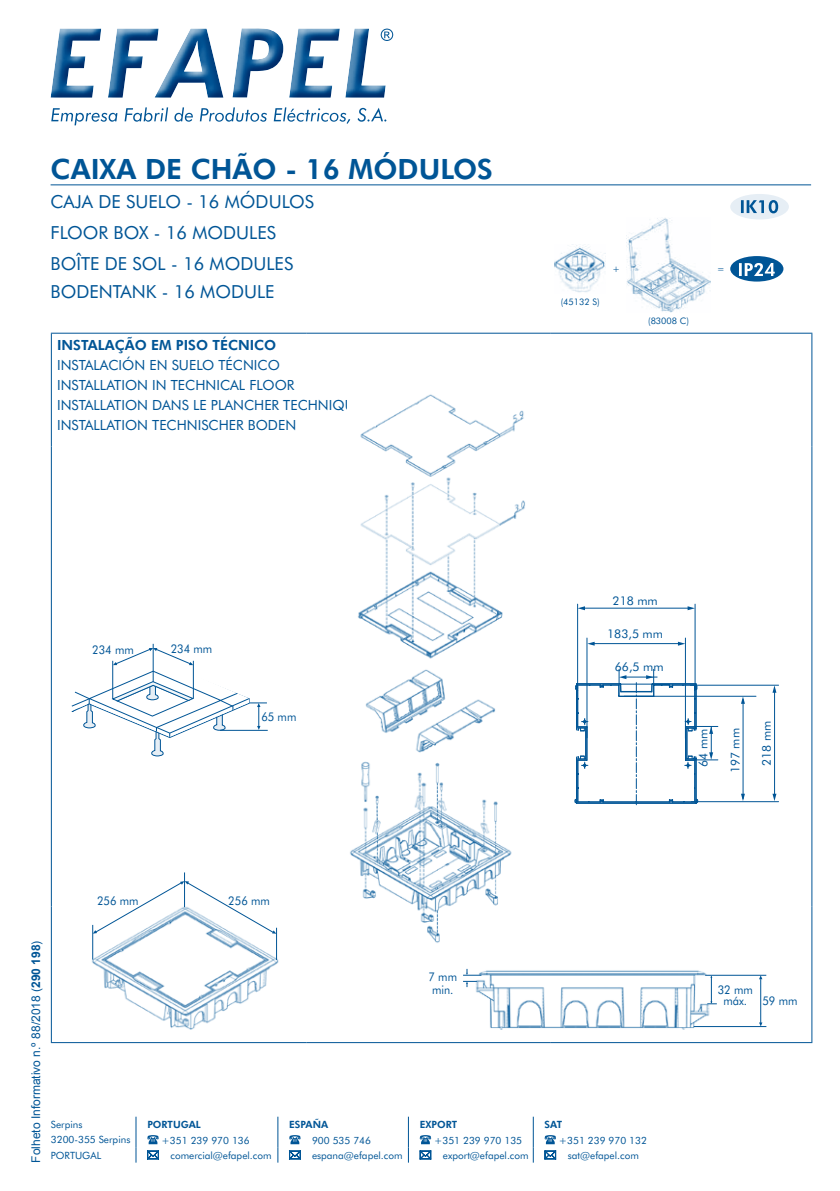
<style>
.page{position:relative;width:840px;height:1191px;background:#fff}
.page>*{position:absolute;margin:0;border:0;box-sizing:border-box;transform-origin:0 0}
.t1{font:800 28px "Futura BT";color:#005596}
.t2{font:18px/31px "Futura BT";color:#005596}
.t3{font:14px/20px "Futura BT";color:#005596}
.t4{font:800 14px "Futura BT";color:#005596}
.t5{font:12px/13.6px "Futura BT";color:#005596;scale:.92 1}
.t6{font:12px "Arial";color:#005596}
.t7{font:12px "Futura BT";color:#005596}
.t8{font:10px "Futura BT";color:#005596}
.t9{font:800 10px "Futura BT";color:#005596}
.t10{font:9px "Futura BT";color:#005596}
.s1{font-weight:700}
</style>
<div class="page">
<svg style="left:387px;top:29px;width:6px;height:12px"></svg>
<div style="left:47px;top:28px;width:340px;height:72px;background:#005596;opacity:.7"></div>
<svg style="left:51px;top:107px;width:335px;height:18px"></svg>
<hr style="left:51px;top:333px;width:255px;height:1px;background:#005596">
<hr style="left:51px;top:334px;width:1px;height:112px;background:#005596">
<hr style="left:306px;top:333px;width:244px;height:1px;background:#005596">
<hr style="left:550px;top:333px;width:261px;height:1px;background:#005596">
<hr style="left:810px;top:334px;width:1px;height:112px;background:#005596">
<hr style="left:51px;top:446px;width:1px;height:460px;background:#005596">
<hr style="left:810px;top:446px;width:1px;height:460px;background:#005596">
<hr style="left:51px;top:906px;width:1px;height:136px;background:#005596">
<hr style="left:810px;top:906px;width:1px;height:136px;background:#005596">
<hr style="left:306px;top:1042px;width:244px;height:1px;background:#005596">
<hr style="left:51px;top:1042px;width:255px;height:1px;background:#005596">
<hr style="left:550px;top:1042px;width:261px;height:1px;background:#005596">
<hr style="left:51px;top:184px;width:759px;height:1px;background:#005596">
<div style="left:729px;top:194px;width:59px;height:25px;background:#e6eef5;border-radius:50%"></div>
<svg style="left:740px;top:200px;width:37px;height:13px"></svg>
<div style="left:729px;top:256px;width:54px;height:25px;background:#005596;border-radius:50%"></div>
<svg style="left:739px;top:263px;width:35px;height:13px"></svg>
<img style="left:626px;top:218px;width:84px;height:95px">
<img style="left:554px;top:244px;width:51px;height:49px">
<img style="left:350px;top:394px;width:175px;height:549px">
<hr style="left:153px;top:644px;width:1px;height:38px;background:#005596">
<svg style="left:71px;top:648px;width:196px;height:109px"></svg>
<img style="left:92px;top:924px;width:187px;height:105px">
<svg style="left:93px;top:881px;width:183px;height:52px"></svg>
<hr style="left:184px;top:872px;width:1px;height:35px;background:#005596">
<hr style="left:92px;top:925px;width:1px;height:34px;background:#005596">
<hr style="left:276px;top:927px;width:1px;height:33px;background:#005596">
<img style="left:466px;top:970px;width:255px;height:59px">
<hr style="left:704px;top:975px;width:61px;height:1px;background:#005596">
<svg style="left:463px;top:969px;width:18px;height:18px"></svg>
<svg style="left:707px;top:975px;width:9px;height:29px"></svg>
<svg style="left:758px;top:975px;width:4px;height:4px"></svg>
<hr style="left:760px;top:979px;width:1px;height:44px;background:#005596">
<hr style="left:693px;top:1026px;width:73px;height:1px;background:#005596">
<hr style="left:691px;top:801px;width:87px;height:1px;background:#005596">
<hr style="left:742px;top:699px;width:1px;height:100px;background:#005596">
<hr style="left:773px;top:689px;width:1px;height:105px;background:#005596">
<svg style="left:741px;top:697px;width:3px;height:7px"></svg>
<svg style="left:772px;top:686px;width:4px;height:7px"></svg>
<svg style="left:741px;top:793px;width:3px;height:8px"></svg>
<svg style="left:772px;top:793px;width:4px;height:8px"></svg>
<hr style="left:623px;top:696px;width:132px;height:1px;background:#005596">
<hr style="left:690px;top:685px;width:88px;height:1px;background:#005596">
<hr style="left:694px;top:604px;width:1px;height:81px;background:#005596">
<hr style="left:586px;top:638px;width:1px;height:99px;background:#005596">
<hr style="left:684px;top:638px;width:1px;height:100px;background:#005596">
<hr style="left:577px;top:604px;width:1px;height:80px;background:#005596">
<hr style="left:590px;top:643px;width:89px;height:1px;background:#005596">
<hr style="left:583px;top:608px;width:106px;height:1px;background:#005596">
<svg style="left:587px;top:641px;width:7px;height:4px"></svg>
<svg style="left:577px;top:606px;width:7px;height:4px"></svg>
<svg style="left:574px;top:669px;width:143px;height:135px"></svg>
<svg style="left:677px;top:641px;width:8px;height:4px"></svg>
<svg style="left:687px;top:606px;width:7px;height:4px"></svg>
<svg style="left:136px;top:1116px;width:1px;height:46px"></svg>
<svg style="left:277px;top:1116px;width:1px;height:46px"></svg>
<svg style="left:408px;top:1116px;width:1px;height:46px"></svg>
<svg style="left:532px;top:1116px;width:1px;height:46px"></svg>
<svg style="left:147px;top:1135px;width:12px;height:9px"></svg>
<svg style="left:289px;top:1135px;width:11px;height:9px"></svg>
<svg style="left:419px;top:1135px;width:12px;height:9px"></svg>
<svg style="left:544px;top:1135px;width:11px;height:9px"></svg>
<svg style="left:147px;top:1150px;width:12px;height:9px"></svg>
<svg style="left:289px;top:1150px;width:12px;height:9px"></svg>
<svg style="left:419px;top:1150px;width:12px;height:9px"></svg>
<svg style="left:544px;top:1150px;width:12px;height:9px"></svg>
<h1 class="t1" style="left:51px;top:152px;width:443px">CAIXA DE CHÃO - 16 MÓDULOS</h1>
<h2 class="t2" style="left:51px;top:185px;width:265px">CAJA DE SUELO - 16 MÓDULOS<br>FLOOR BOX - 16 MODULES<br>BOÎTE DE SOL - 16 MODULES</h2>
<h2 class="t2" style="left:51px;top:276px;width:225px">BODENTANK - 16 MODULE</h2>
<h3 class="t4" style="left:57px;top:336px;width:221px">INSTALAÇÃO EM PISO TÉCNICO</h3>
<h3 class="t3" style="left:57px;top:355px;width:306px">INSTALACIÓN EN SUELO TÉCNICO INSTALLATION IN TECHNICAL FLOOR INSTALLATION DANS LE PLANCHER TECHNIQUE INSTALLATION TECHNISCHER BODEN</h3>
<p class="t10" style="left:560px;top:297px;width:41px">(45132 S)</p>
<p class="t10" style="left:612px;top:263px;width:9px">+</p>
<p class="t10" style="left:716px;top:263px;width:9px">=</p>
<p class="t10" style="left:647px;top:315px;width:42px">(83008 C)</p>
<p class="t5" style="left:92px;top:643px;width:47px">234 mm</p>
<p class="t5" style="left:171px;top:642px;width:47px">234 mm</p>
<p class="t5" style="left:261px;top:710px;width:40px">65 mm</p>
<p class="t7" style="left:612px;top:593px;width:47px">218 mm</p>
<p class="t7" style="left:607px;top:626px;width:57px">183,5 mm</p>
<p class="t7" style="left:614px;top:659px;width:50px">66,5 mm</p>
<p class="t7" style="left:695px;top:767px;width:40px;rotate:-90deg">64 mm</p>
<p class="t7" style="left:727px;top:773px;width:47px;rotate:-90deg">197 mm</p>
<p class="t7" style="left:758px;top:766px;width:47px;rotate:-90deg">218 mm</p>
<p class="t5" style="left:97px;top:893px;width:47px">256 mm</p>
<p class="t5" style="left:228px;top:893px;width:47px">256 mm</p>
<p class="t6" style="left:28px;top:1162px;width:223px;rotate:-90deg">Folheto Informativo n.º 88/2018 (<span class="s1">290 198</span>)</p>
<p class="t5" style="left:428px;top:969px;width:32px">7 mm min.</p>
<p class="t8" style="left:51px;top:1118px;width:33px">Serpins</p>
<p class="t9" style="left:147px;top:1118px;width:55px">PORTUGAL</p>
<p class="t9" style="left:289px;top:1118px;width:40px">ESPAÑA</p>
<p class="t9" style="left:419px;top:1118px;width:39px">EXPORT</p>
<p class="t9" style="left:544px;top:1118px;width:19px">SAT</p>
<p class="t8" style="left:51px;top:1133px;width:81px">3200-355 Serpins</p>
<p class="t8" style="left:161px;top:1134px;width:89px">+351 239 970 136</p>
<p class="t8" style="left:312px;top:1134px;width:60px">900 535 746</p>
<p class="t8" style="left:434px;top:1134px;width:89px">+351 239 970 135</p>
<p class="t8" style="left:558px;top:1134px;width:89px">+351 239 970 132</p>
<p class="t8" style="left:51px;top:1149px;width:52px">PORTUGAL</p>
<p class="t8" style="left:170px;top:1149px;width:102px">comercial@efapel.com</p>
<p class="t8" style="left:312px;top:1149px;width:92px">espana@efapel.com</p>
<p class="t8" style="left:442px;top:1149px;width:87px">export@efapel.com</p>
<p class="t8" style="left:567px;top:1149px;width:72px">sat@efapel.com</p>
<p class="t5" style="left:717px;top:983px;width:40px">32 mm</p>
<p class="t5" style="left:723px;top:994px;width:27px">máx.</p>
<p class="t5" style="left:762px;top:994px;width:40px">59 mm</p>
</div>
